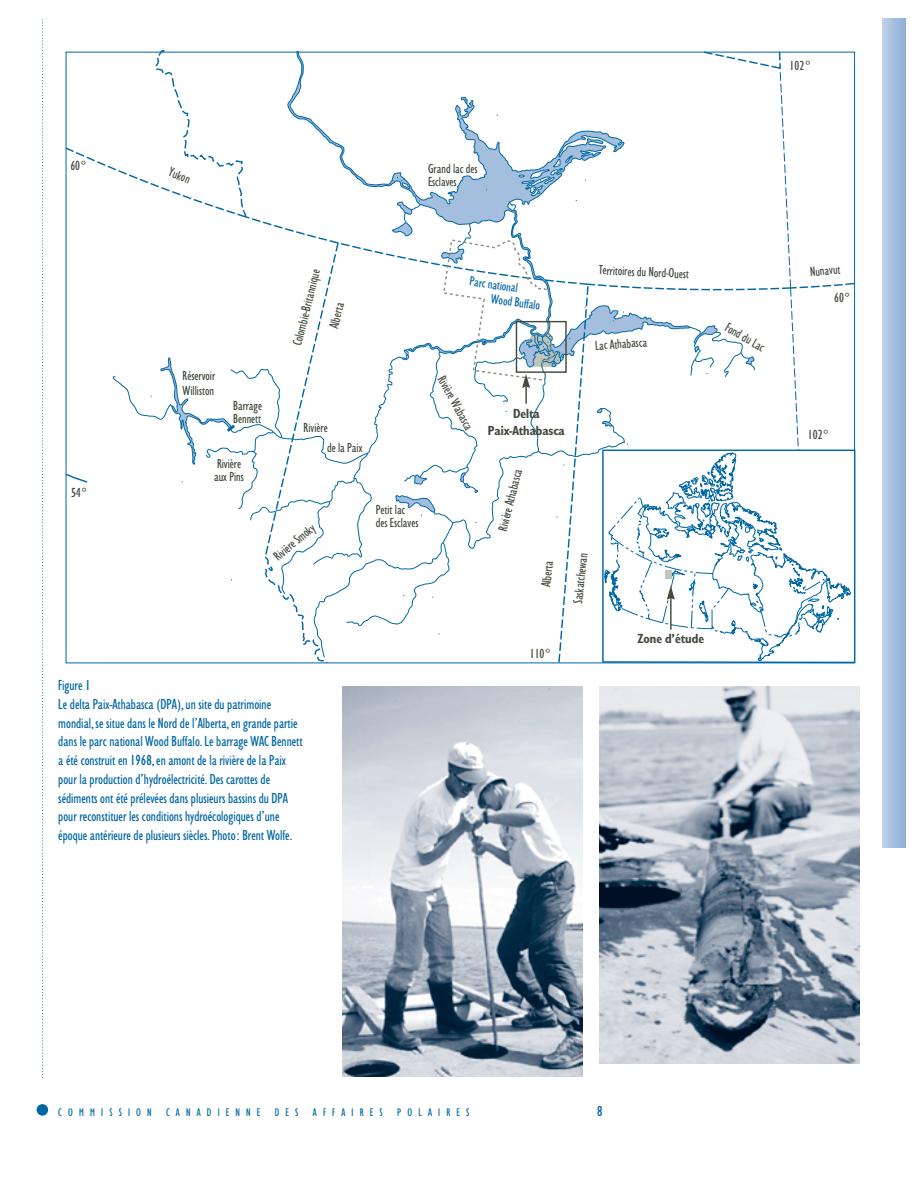
<style>
.page{position:relative;width:918px;height:1188px;background:#fff}
.page>*{position:absolute;margin:0;border:0;box-sizing:border-box;transform-origin:0 0}
.t1{font:condensed 15.15px/18.8px "Gill Sans";color:#0066a4}
.t2{font:condensed 13.65px/12.9px "Gill Sans";color:#414a3e}
.t3{font:13.65px/17.2px "Gill Sans Bld Cnd";letter-spacing:-.005em;color:#414a3e;text-align:center}
.t4{font:condensed 13.65px/14.4px "Gill Sans";color:#0066a4}
.t5{font:condensed 11.55px "Gill Sans";letter-spacing:.54em;color:#0066a4}
</style>
<div class="page">
<svg style="left:42px;top:19px;width:1px;height:1059px"></svg>
<div style="left:37px;top:1104px;width:11px;height:12px;background:#0066a4;border-radius:50%"></div>
<div style="left:883px;top:18px;width:22px;height:830px;background:linear-gradient(to right,#bdcfe6,#90b1d6)"></div>
<svg style="left:65px;top:146px;width:791px;height:145px"></svg>
<svg style="left:65px;top:472px;width:23px;height:11px"></svg>
<svg style="left:160px;top:51px;width:691px;height:613px"></svg>
<img style="left:342px;top:687px;width:240px;height:390px">
<img style="left:599px;top:687px;width:261px;height:376px">
<p class="t2" style="left:790px;top:61px;width:23px">102°</p>
<p class="t2" style="left:70px;top:161px;width:18px">60°</p>
<p class="t2" style="left:171px;top:167px;width:24px;rotate:22deg">Yukon</p>
<p class="t2" style="left:428px;top:164px;width:51px">Grand lac des<br>Esclaves</p>
<p class="t2" style="left:71px;top:488px;width:18px">54°</p>
<p class="t2" style="left:183px;top:371px;width:34px;line-height:14.4px">Réservoir<br>Williston</p>
<p class="t2" style="left:233px;top:401px;width:30px">Barrage<br>Bennett</p>
<p class="t2" style="left:214px;top:459px;width:31px">Rivière aux Pins</p>
<p class="t2" style="left:293px;top:344px;width:80px;rotate:-76deg">Colombie-Britannique</p>
<p class="t2" style="left:329px;top:327px;width:28px;rotate:-76deg">Alberta</p>
<p class="t2" style="left:327px;top:419px;width:37px;line-height:20.1px;text-indent:-23px">Rivière<br>de la Paix</p>
<p class="t2" style="left:272px;top:554px;width:51px;rotate:-40deg">Rivière Smoky</p>
<p class="t2" style="left:376px;top:505px;width:44px">Petit lac des Esclaves</p>
<p class="t1" style="left:58px;top:678px;width:246px">Figure 1<br>Le delta Paix-Athabasca (DPA), un site du patrimoine mondial, se situe dans le Nord de l’Alberta, en grande partie dans le parc national Wood Buffalo. Le barrage WAC Bennett a été construit en 1968, en amont de la rivière de la Paix pour la production d’hydroélectricité. Des carottes de sédiments ont été prélevées dans plusieurs bassins du DPA pour reconstituer les conditions hydroécologiques d’une époque antérieure de plusieurs siècles. Photo: Brent Wolfe.</p>
<p class="t4" style="left:494px;top:279px;width:51px;text-indent:-24px;rotate:8deg">Parc national<br>Wood Buffalo</p>
<p class="t2" style="left:445px;top:374px;width:61px;rotate:61deg">Rivière Wabasca</p>
<p class="t3" style="left:488px;top:407px;width:78px">Delta<br>Paix-Athabasca</p>
<p class="t2" style="left:498px;top:530px;width:65px;rotate:-76deg">Rivière Athabasca</p>
<p class="t2" style="left:599px;top:266px;width:92px;rotate:2deg">Territoires du Nord-Ouest</p>
<p class="t2" style="left:595px;top:341px;width:54px;rotate:-4deg">Lac Athabasca</p>
<p class="t2" style="left:541px;top:587px;width:28px;rotate:-84deg">Alberta</p>
<p class="t2" style="left:573px;top:603px;width:52px;rotate:-84deg">Saskatchewan</p>
<p class="t2" style="left:530px;top:649px;width:23px">110°</p>
<p class="t3" style="left:638px;top:632px;width:68px">Zone d’étude</p>
<p class="t2" style="left:729px;top:322px;width:45px;rotate:30deg">Fond du Lac</p>
<p class="t2" style="left:810px;top:267px;width:32px;rotate:-5deg">Nunavut</p>
<p class="t2" style="left:834px;top:293px;width:18px">60°</p>
<p class="t2" style="left:808px;top:430px;width:23px">102°</p>
<p class="t5" style="left:58px;top:1109px;width:413px">COMMISSION CANADIENNE DES AFFAIRES POLAIRES</p>
<p class="t1" style="left:597px;top:1103px;width:7px">8</p>
</div>
